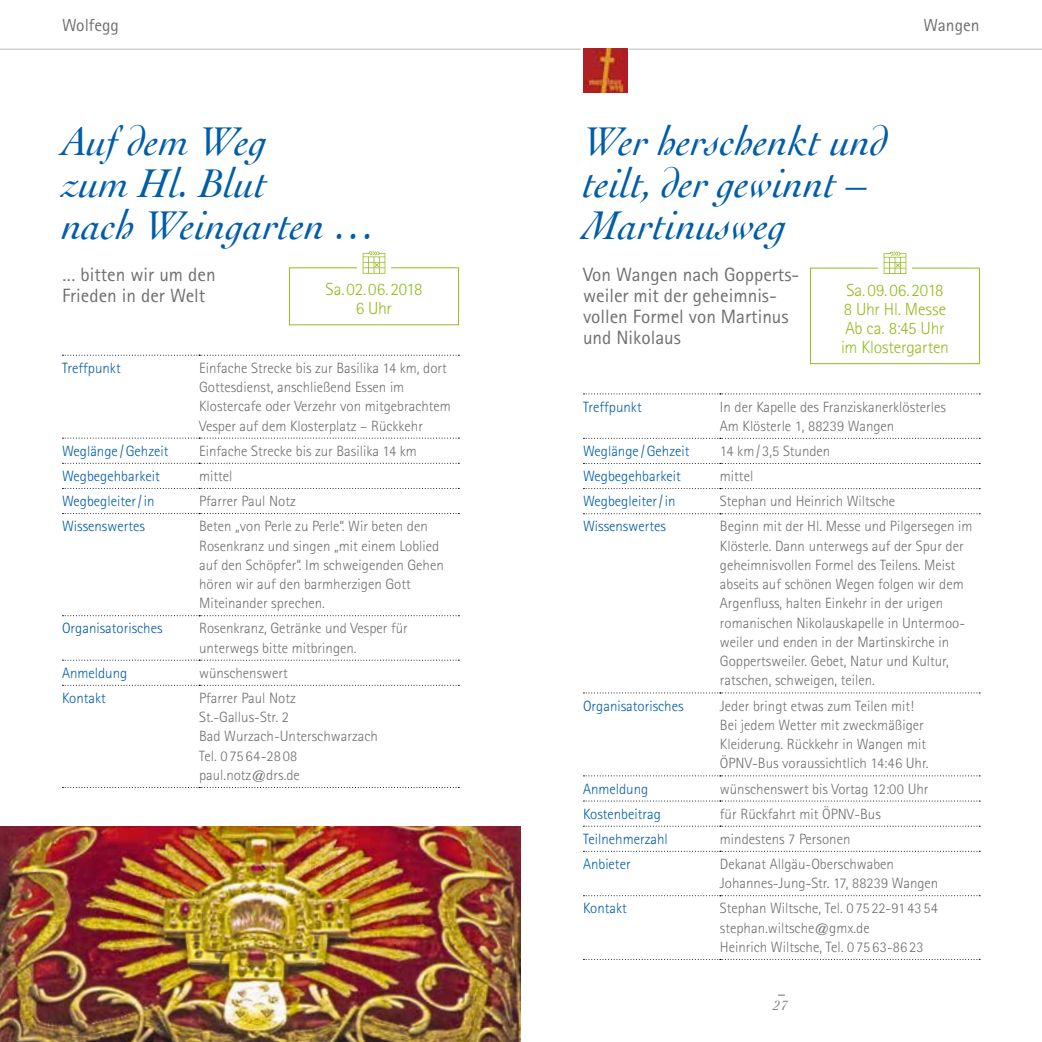
<style>
.page{position:relative;width:1042px;height:1042px;background:#fff}
.page>*{position:absolute;margin:0;border:0;box-sizing:border-box;transform-origin:0 0}
.t1{font:italic 42px/42px "Cochin";color:#005da9}
.t2{font:19.25px/21px "Rotis Sans Serif Std";color:#706f6f}
.t3{font:300 17.5px/19.2px "Rotis Sans Serif Std";letter-spacing:-.01em;color:#95bb20;text-align:center}
.t4{font:17.5px "Rotis Sans Serif Std";color:#706f6f}
.t5{font:300 14.88px/19.2px "Rotis Sans Serif Std";color:#706f6f}
.t6{font:300 14.88px "Rotis Sans Serif Std";color:#005da9}
.t7{font:italic 14px "Cochin";color:#706f6f}
</style>
<div class="page">
<img style="left:0;top:827px;width:521px;height:215px">
<hr style="left:0;top:49px;width:1042px;height:1px;background:#bcbcbc">
<svg style="left:583px;top:393px;width:397px;height:1px"></svg>
<svg style="left:583px;top:438px;width:397px;height:1px"></svg>
<svg style="left:583px;top:463px;width:397px;height:1px"></svg>
<svg style="left:583px;top:488px;width:397px;height:1px"></svg>
<svg style="left:583px;top:513px;width:397px;height:1px"></svg>
<svg style="left:583px;top:692px;width:397px;height:1px"></svg>
<svg style="left:583px;top:775px;width:397px;height:1px"></svg>
<svg style="left:583px;top:800px;width:397px;height:1px"></svg>
<svg style="left:583px;top:826px;width:397px;height:1px"></svg>
<svg style="left:583px;top:851px;width:397px;height:1px"></svg>
<svg style="left:583px;top:895px;width:397px;height:1px"></svg>
<svg style="left:583px;top:959px;width:397px;height:1px"></svg>
<div style="left:810px;top:268px;width:170px;height:96px;border:1px solid #95bb20"></div>
<div style="left:878px;top:251px;width:34px;height:27px;background:#fff"></div>
<svg style="left:883px;top:252px;width:23px;height:22px"></svg>
<svg style="left:581px;top:48px;width:48px;height:45px"></svg>
<img style="left:583px;top:49px;width:44px;height:44px">
<svg style="left:62px;top:355px;width:397px;height:1px"></svg>
<svg style="left:62px;top:438px;width:397px;height:1px"></svg>
<svg style="left:62px;top:463px;width:397px;height:1px"></svg>
<svg style="left:62px;top:488px;width:397px;height:1px"></svg>
<svg style="left:62px;top:513px;width:397px;height:1px"></svg>
<svg style="left:62px;top:615px;width:397px;height:1px"></svg>
<svg style="left:62px;top:660px;width:397px;height:1px"></svg>
<svg style="left:62px;top:685px;width:397px;height:1px"></svg>
<svg style="left:62px;top:787px;width:397px;height:1px"></svg>
<svg style="left:363px;top:251px;width:22px;height:23px"></svg>
<p class="t4" style="left:62px;top:15px;width:58px">Wolfegg</p>
<h1 class="t1" style="left:62px;top:118px;width:316px">Auf dem Weg<br>zum Hl. Blut<br>nach Weingarten …</h1>
<p class="t2" style="left:62px;top:263px;width:155px">… bitten wir um den<br>Frieden in der Welt</p>
<p class="t3" style="left:325px;top:280px;width:99px">Sa.02.06.2018<br>6 Uhr</p>
<p class="t6" style="left:62px;top:359px;width:60px">Treffpunkt</p>
<p class="t5" style="left:199px;top:358px;width:253px">Einfache Strecke bis zur Basilika 14 km, dort Gottesdienst, anschließend Essen im Klostercafe oder Verzehr von mitgebrachtem Vesper auf dem Klosterplatz – Rückkehr</p>
<p class="t6" style="left:62px;top:442px;width:108px">Weglänge /Gehzeit</p>
<p class="t5" style="left:199px;top:441px;width:219px">Einfache Strecke bis zur Basilika 14 km</p>
<p class="t6" style="left:62px;top:467px;width:99px">Wegbegehbarkeit</p>
<p class="t5" style="left:199px;top:466px;width:35px">mittel</p>
<p class="t6" style="left:62px;top:492px;width:94px">Wegbegleiter/in</p>
<p class="t5" style="left:199px;top:491px;width:98px">Pfarrer Paul Notz</p>
<p class="t6" style="left:62px;top:518px;width:84px">Wissenswertes</p>
<p class="t5" style="left:199px;top:516px;width:246px">Beten „von Perle zu Perle“. Wir beten den Rosenkranz und singen „mit einem Loblied auf den Schöpfer“. Im schweigenden Gehen hören wir auf den barmherzigen Gott Miteinander sprechen.</p>
<p class="t6" style="left:62px;top:620px;width:102px">Organisatorisches</p>
<p class="t5" style="left:199px;top:619px;width:210px">Rosenkranz, Getränke und Vesper für unterwegs bitte mitbringen.</p>
<p class="t6" style="left:62px;top:664px;width:67px">Anmeldung</p>
<p class="t5" style="left:199px;top:663px;width:90px">wünschenswert</p>
<p class="t6" style="left:62px;top:689px;width:45px">Kontakt</p>
<p class="t5" style="left:199px;top:688px;width:180px">Pfarrer Paul Notz<br>St.-Gallus-Str. 2<br>Bad Wurzach-Unterschwarzach<br>Tel. 0 75 64-28 08 paul.notz@drs.de</p>
<p class="t4" style="left:923px;top:15px;width:58px">Wangen</p>
<h1 class="t1" style="left:583px;top:118px;width:306px">Wer herschenkt und teilt, der gewinnt –<br>Martinusweg</h1>
<p class="t2" style="left:583px;top:263px;width:218px">Von Wangen nach Gopperts&shy;weiler mit der geheimnis&shy;vollen Formel von Martinus und Nikolaus</p>
<p class="t3" style="left:841px;top:280px;width:110px">Sa.09.06.2018<br>8 Uhr Hl. Messe<br>Ab ca. 8:45 Uhr im Klostergarten</p>
<p class="t6" style="left:583px;top:398px;width:60px">Treffpunkt</p>
<p class="t5" style="left:720px;top:397px;width:228px">In der Kapelle des Franziskanerklösterles<br>Am Klösterle 1, 88239 Wangen</p>
<p class="t6" style="left:583px;top:442px;width:108px">Weglänge /Gehzeit</p>
<p class="t5" style="left:720px;top:441px;width:112px">14 km/ 3,5 Stunden</p>
<p class="t6" style="left:583px;top:467px;width:99px">Wegbegehbarkeit</p>
<p class="t5" style="left:720px;top:466px;width:35px">mittel</p>
<p class="t6" style="left:583px;top:493px;width:94px">Wegbegleiter/in</p>
<p class="t5" style="left:720px;top:492px;width:177px">Stephan und Heinrich Wiltsche</p>
<p class="t6" style="left:583px;top:518px;width:84px">Wissenswertes</p>
<p class="t5" style="left:720px;top:517px;width:254px">Beginn mit der Hl. Messe und Pilgersegen im Klösterle. Dann unterwegs auf der Spur der geheimnisvollen Formel des Teilens. Meist abseits auf schönen Wegen folgen wir dem Argenfluss, halten Einkehr in der urigen romanischen Nikolauskapelle in Untermoo&shy;weiler und enden in der Martinskirche in Goppertsweiler. Gebet, Natur und Kultur, ratschen, schweigen, teilen.</p>
<p class="t6" style="left:583px;top:697px;width:102px">Organisatorisches</p>
<p class="t5" style="left:720px;top:696px;width:210px">Jeder bringt etwas zum Teilen mit!<br>Bei jedem Wetter mit zweckmäßiger Kleiderung. Rückkehr in Wangen mit ÖPNV-Bus voraussichtlich 14:46 Uhr.</p>
<p class="t6" style="left:583px;top:780px;width:67px">Anmeldung</p>
<p class="t5" style="left:720px;top:779px;width:210px">wünschenswert bis Vortag 12:00 Uhr</p>
<p class="t6" style="left:583px;top:805px;width:79px">Kostenbeitrag</p>
<p class="t5" style="left:720px;top:804px;width:162px">für Rückfahrt mit ÖPNV-Bus</p>
<p class="t6" style="left:583px;top:830px;width:86px">Teilnehmerzahl</p>
<p class="t5" style="left:720px;top:829px;width:132px">mindestens 7 Personen</p>
<p class="t6" style="left:583px;top:855px;width:49px">Anbieter</p>
<p class="t5" style="left:720px;top:854px;width:220px">Dekanat Allgäu-Oberschwaben<br>Johannes-Jung-Str. 17, 88239 Wangen</p>
<p class="t6" style="left:583px;top:900px;width:45px">Kontakt</p>
<p class="t5" style="left:720px;top:899px;width:220px">Stephan Wiltsche, Tel. 0 75 22-91 43 54 stephan.wiltsche@gmx.de<br>Heinrich Wiltsche, Tel. 0 75 63-86 23</p>
<p class="t7" style="left:773px;top:995px;width:15px">27</p>
</div>
